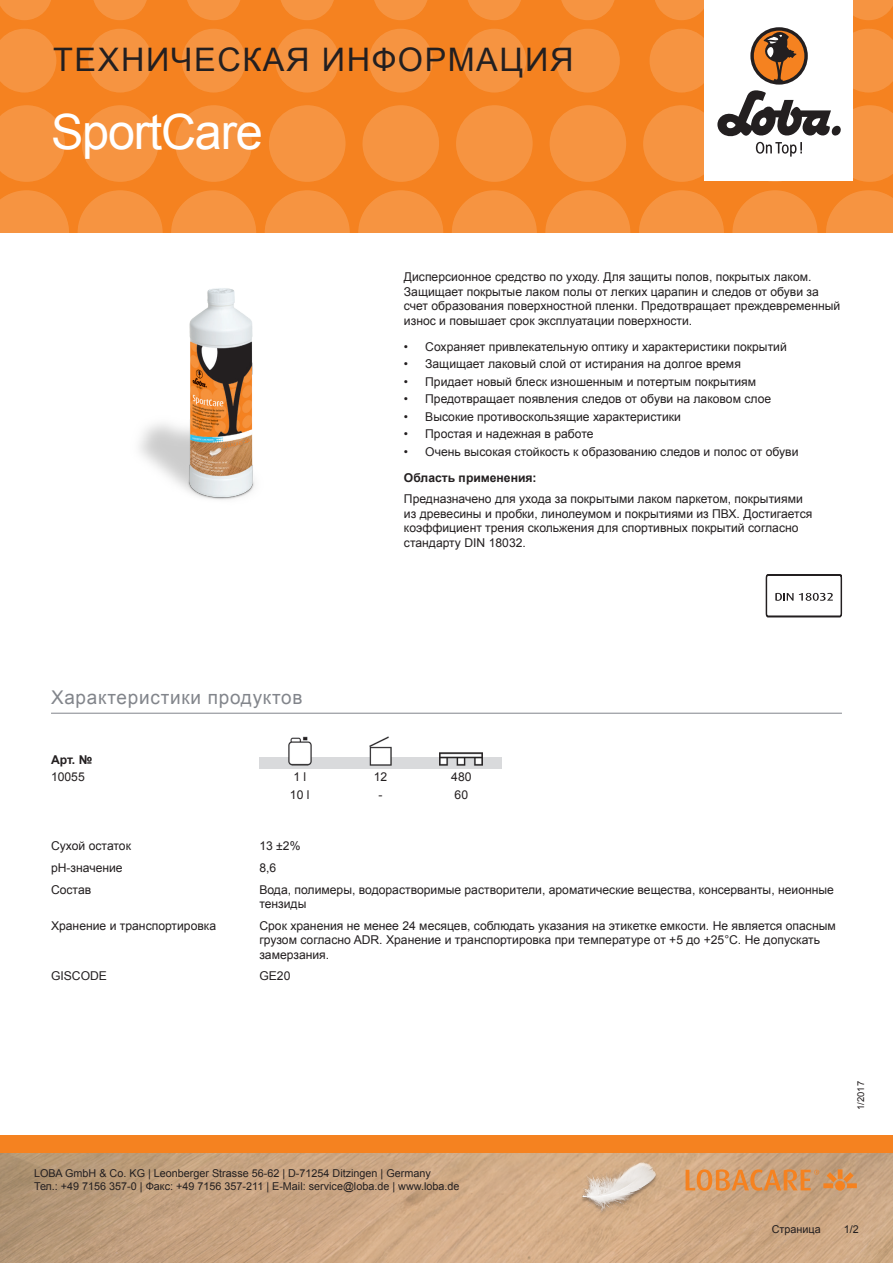
<style>
.page{position:relative;width:893px;height:1263px;background:#fff}
.page>*{position:absolute;margin:0;border:0;box-sizing:border-box;transform-origin:0 0}
.t1{font:48.6px "Arial";letter-spacing:-.025em;color:#fff}
.t2{font:32.4px "Arial";letter-spacing:.05em;color:#231f20}
.Titel_grau{font:18.9px "Arial";letter-spacing:.04em;color:#82858b}
.Text{font:12.15px/14.5px "Arial";color:#231f20}
.Text_Bold{font:700 12.15px "Arial";color:#231f20}
.Text_zentriert{font:12.15px "Arial";color:#231f20}
.Pagina{font:10.8px/12.9px "Arial";color:#231f20}
.t3{font:9.45px "Arial";color:#231f20}
</style>
<div class="page">
<div style="left:0;top:0;width:893px;height:233px;background:#f58220"></div>
<svg style="left:0;top:190px;width:69px;height:43px"></svg>
<svg style="left:78px;top:190px;width:85px;height:85px;fill:#f69441"></svg>
<svg style="left:171px;top:190px;width:85px;height:85px;fill:#f69441"></svg>
<svg style="left:265px;top:190px;width:85px;height:85px;fill:#f69441"></svg>
<svg style="left:358px;top:190px;width:85px;height:85px;fill:#f69441"></svg>
<svg style="left:545px;top:190px;width:85px;height:85px;fill:#f69441"></svg>
<svg style="left:452px;top:190px;width:85px;height:85px;fill:#f69441"></svg>
<svg style="left:732px;top:190px;width:85px;height:85px;fill:#f69441"></svg>
<svg style="left:639px;top:190px;width:85px;height:85px;fill:#f69441"></svg>
<svg style="left:826px;top:190px;width:67px;height:43px"></svg>
<svg style="left:0;top:105px;width:65px;height:77px"></svg>
<svg style="left:82px;top:105px;width:76px;height:77px"></svg>
<svg style="left:175px;top:105px;width:77px;height:77px"></svg>
<svg style="left:269px;top:105px;width:76px;height:77px"></svg>
<svg style="left:456px;top:105px;width:77px;height:77px"></svg>
<svg style="left:362px;top:105px;width:77px;height:77px"></svg>
<svg style="left:550px;top:105px;width:76px;height:77px"></svg>
<svg style="left:0;top:29px;width:56px;height:63px"></svg>
<svg style="left:182px;top:29px;width:64px;height:63px"></svg>
<svg style="left:88px;top:29px;width:64px;height:63px"></svg>
<svg style="left:275px;top:29px;width:64px;height:63px"></svg>
<svg style="left:462px;top:29px;width:64px;height:63px"></svg>
<svg style="left:369px;top:29px;width:64px;height:63px"></svg>
<svg style="left:556px;top:29px;width:64px;height:63px"></svg>
<svg style="left:0;top:0;width:51px;height:20px"></svg>
<svg style="left:187px;top:0;width:53px;height:20px"></svg>
<svg style="left:468px;top:0;width:53px;height:20px"></svg>
<svg style="left:655px;top:0;width:49px;height:20px"></svg>
<svg style="left:93px;top:0;width:54px;height:20px"></svg>
<svg style="left:374px;top:0;width:54px;height:20px"></svg>
<svg style="left:281px;top:0;width:53px;height:20px"></svg>
<svg style="left:561px;top:0;width:54px;height:20px"></svg>
<svg style="left:853px;top:0;width:40px;height:20px"></svg>
<img style="left:0;top:1152px;width:893px;height:111px">
<div style="left:0;top:1135px;width:893px;height:17px;background:#f58220"></div>
<div style="left:704px;top:0;width:149px;height:181px;background:#fff"></div>
<svg style="left:643px;top:28px;width:250px;height:154px"></svg>
<img style="left:578px;top:1161px;width:82px;height:81px">
<svg style="left:686px;top:1169px;width:171px;height:22px;background:#d9965b"></svg>
<hr style="left:51px;top:713px;width:791px;height:1px;background:#82858b">
<img style="left:288px;top:736px;width:195px;height:21px">
<img style="left:259px;top:757px;width:243px;height:11px">
<img style="left:106px;top:272px;width:216px;height:228px">
<svg style="left:766px;top:574px;width:76px;height:43px"></svg>
<h2 class="t2" style="left:53px;top:38px;width:522px">ТЕХНИЧЕСКАЯ ИНФОРМАЦИЯ</h2>
<p class="t1" style="left:51px;top:100px;width:213px">SportCare</p>
<p class="Titel_grau" style="left:51px;top:685px;width:253px">Характеристики продуктов</p>
<p class="Text" style="left:404px;top:270px;width:438px">Дисперсионное средство по уходу. Для защиты полов, покрытых лаком.<br>Защищает покрытые лаком полы от легких царапин и следов от обуви за счет образования поверхностной пленки. Предотвращает преждевременный износ и повышает срок эксплуатации поверхности.</p>
<p class="Text" style="left:404px;top:339px;width:384px">• Сохраняет привлекательную оптику и характеристики покрытий</p>
<p class="Text" style="left:404px;top:357px;width:338px">• Защищает лаковый слой от истирания на долгое время</p>
<p class="Text" style="left:404px;top:374px;width:354px">• Придает новый блеск изношенным и потертым покрытиям</p>
<p class="Text" style="left:404px;top:392px;width:369px">• Предотвращает появления следов от обуви на лаковом слое</p>
<p class="Text" style="left:404px;top:409px;width:278px">• Высокие противоскользящие характеристики</p>
<p class="Text" style="left:404px;top:427px;width:191px">• Простая и надежная в работе</p>
<p class="Text" style="left:404px;top:444px;width:396px">• Очень высокая стойкость к образованию следов и полос от обуви</p>
<p class="Text_Bold" style="left:404px;top:469px;width:134px">Область применения:</p>
<p class="Text" style="left:404px;top:492px;width:410px">Предназначено для ухода за покрытыми лаком паркетом, покрытиями из древесины и пробки, линолеумом и покрытиями из ПВХ. Достигается коэффициент трения скольжения для спортивных покрытий согласно стандарту DIN 18032.</p>
<p class="Text_Bold" style="left:51px;top:751px;width:43px">Арт. №</p>
<p class="Text" style="left:51px;top:770px;width:35px">10055</p>
<p class="Text_zentriert" style="left:293px;top:769px;width:14px">1 l</p>
<p class="Text_zentriert" style="left:374px;top:769px;width:15px">12</p>
<p class="Text_zentriert" style="left:451px;top:769px;width:22px">480</p>
<p class="Text_zentriert" style="left:290px;top:786px;width:21px">10 l</p>
<p class="Text_zentriert" style="left:379px;top:786px;width:6px">-</p>
<p class="Text_zentriert" style="left:455px;top:786px;width:15px">60</p>
<p class="Text" style="left:51px;top:838px;width:81px">Сухой остаток</p>
<p class="Text" style="left:259px;top:838px;width:43px">13 ±2%</p>
<p class="Text" style="left:51px;top:860px;width:73px">pH-значение</p>
<p class="Text" style="left:259px;top:860px;width:18px">8,6</p>
<p class="Text" style="left:51px;top:882px;width:42px">Состав</p>
<p class="Text" style="left:259px;top:882px;width:576px">Вода, полимеры, водорастворимые растворители, ароматические вещества, консерванты, неионные тензиды</p>
<p class="Text" style="left:51px;top:918px;width:167px">Хранение и транспортировка</p>
<p class="Text" style="left:259px;top:918px;width:578px">Срок хранения не менее 24 месяцев, соблюдать указания на этикетке емкости. Не является опасным грузом согласно ADR. Хранение и транспортировка при температуре от +5 до +25°C. Не допускать замерзания.</p>
<p class="Text" style="left:51px;top:969px;width:58px">GISCODE</p>
<p class="Text" style="left:259px;top:969px;width:33px">GE20</p>
<p class="Pagina" style="left:34px;top:1167px;width:427px">LOBA GmbH &amp; Co. KG | Leonberger Strasse 56-62 | D-71254 Ditzingen | Germany<br>Тел.: +49 7156 357-0 | Факс: +49 7156 357-211 | E-Mail: service@loba.de | www.loba.de</p>
<p class="t3" style="left:855px;top:1110px;width:30px;rotate:-90deg">1/2017</p>
<p class="Pagina" style="left:772px;top:1222px;width:50px">Страница</p>
<p class="Pagina" style="left:844px;top:1222px;width:17px">1/2</p>
</div>
